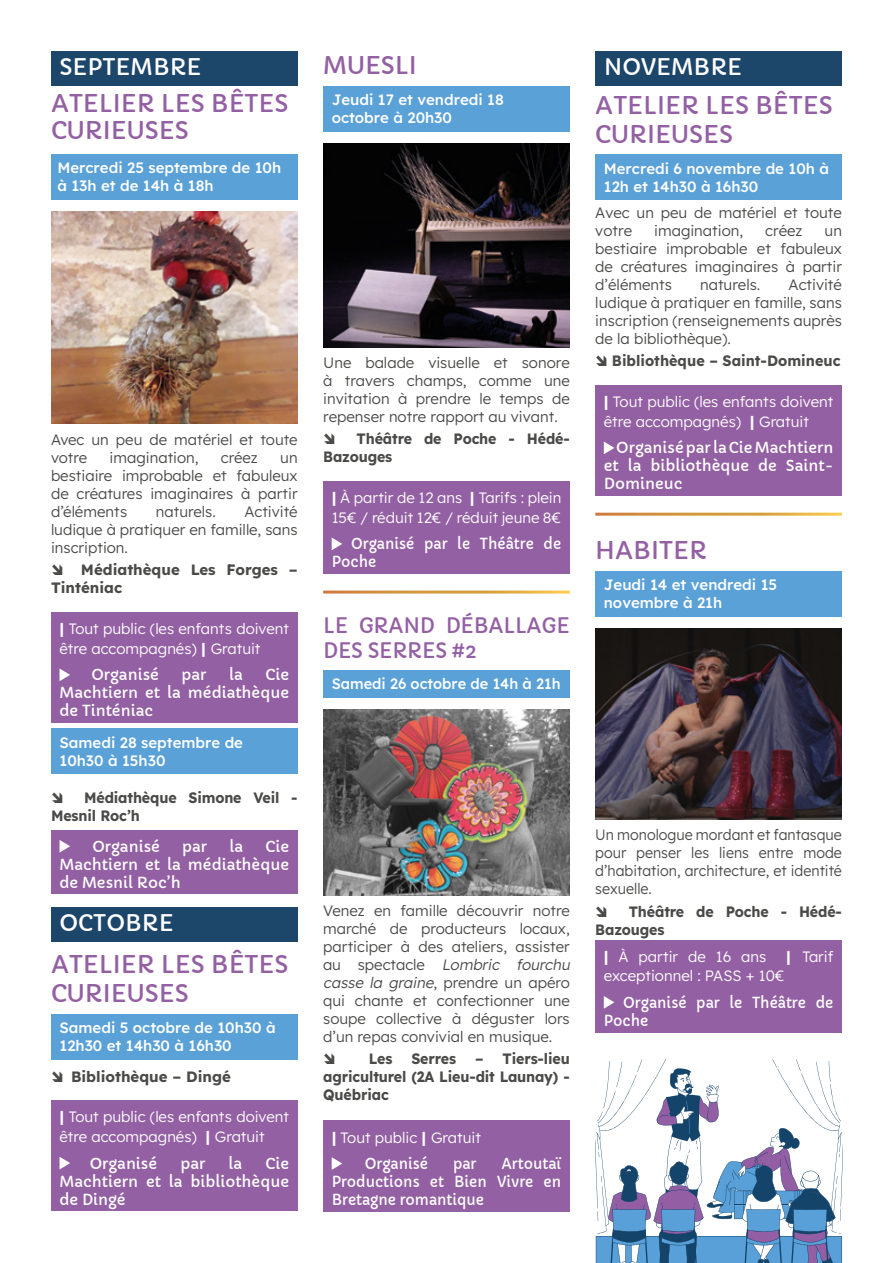
<style>
.page{position:relative;width:893px;height:1263px;background:#fff}
.page>*{position:absolute;margin:0;border:0;box-sizing:border-box;transform-origin:0 0}
.t1{font:24px/28.8px "Capriola";color:#9460a4}
.t2{font:22.5px "Capriola";color:#fff}
.t3{font:21px/25.2px "Capriola";letter-spacing:-.01em;color:#9460a4;scale:.96 1}
.t4{font:300 15px/18px "Lexend Deca";color:#4a4a49;text-align:justify}
.t5{font:300 15px/19.8px "Lexend Deca";color:#fff}
.t6{font:500 15px/18px "Lexend Deca";color:#fff}
.t7{font:15px/18px "Capriola";color:#fff;text-align:justify}
.t8{font:700 15px/18px "Lexend Deca";letter-spacing:-.01em;color:#4a4a49;scale:.95 1}
.t9{font:15px/18px "Capriola";color:#fff;scale:.94 1}
.t10{font:300 15px/18px "Lexend Deca";color:#4a4a49;text-align:justify;scale:.95 1}
.t11{font:700 15px/18px "Lexend Deca";letter-spacing:-.01em;color:#4a4a49}
.t12{font:700 15px "Lexend Deca";letter-spacing:-.01em;color:#4a4a49;scale:.96 1}
.s1{font-weight:700}
.s2{font-style:italic}
</style>
<div class="page">
<div style="left:51px;top:51px;width:247px;height:34px;background:#1d466b"></div>
<div style="left:51px;top:154px;width:247px;height:46px;background:#5aa1d8"></div>
<img style="left:51px;top:212px;width:247px;height:211px">
<div style="left:51px;top:613px;width:247px;height:110px;background:#9460a4"></div>
<svg style="left:60px;top:669px;width:10px;height:12px"></svg>
<div style="left:51px;top:728px;width:247px;height:46px;background:#5aa1d8"></div>
<div style="left:51px;top:831px;width:247px;height:63px;background:#9460a4"></div>
<svg style="left:60px;top:840px;width:10px;height:13px"></svg>
<div style="left:51px;top:907px;width:247px;height:34px;background:#1d466b"></div>
<div style="left:51px;top:1014px;width:247px;height:45px;background:#5aa1d8"></div>
<div style="left:51px;top:1101px;width:247px;height:110px;background:#9460a4"></div>
<svg style="left:60px;top:1157px;width:10px;height:12px"></svg>
<div style="left:595px;top:51px;width:247px;height:34px;background:#1d466b"></div>
<div style="left:595px;top:154px;width:247px;height:46px;background:#5aa1d8"></div>
<div style="left:595px;top:386px;width:247px;height:110px;background:#9460a4"></div>
<svg style="left:604px;top:441px;width:10px;height:13px"></svg>
<div style="left:595px;top:571px;width:247px;height:45px;background:#5aa1d8"></div>
<img style="left:595px;top:628px;width:247px;height:192px">
<div style="left:595px;top:940px;width:247px;height:92px;background:#9460a4"></div>
<svg style="left:604px;top:996px;width:10px;height:13px"></svg>
<div style="left:323px;top:86px;width:247px;height:46px;background:#5aa1d8"></div>
<img style="left:323px;top:144px;width:247px;height:204px">
<div style="left:323px;top:482px;width:247px;height:92px;background:#9460a4"></div>
<svg style="left:332px;top:538px;width:10px;height:12px"></svg>
<div style="left:323px;top:670px;width:247px;height:27px;background:#5aa1d8"></div>
<img style="left:323px;top:709px;width:247px;height:186px">
<div style="left:323px;top:1120px;width:247px;height:91px;background:#9460a4"></div>
<svg style="left:332px;top:1157px;width:10px;height:13px"></svg>
<hr style="left:595px;top:1140px;width:3px;height:68px;background:#15446a">
<svg style="left:596px;top:1059px;width:246px;height:204px"></svg>
<h2 class="t2" style="left:60px;top:53px;width:144px">SEPTEMBRE</h2>
<h1 class="t1" style="left:51px;top:90px;width:239px;line-height:27px">ATELIER LES BÊTES<br>CURIEUSES</h1>
<p class="t6" style="left:57px;top:158px;width:225px">Mercredi 25 septembre de 10h à 13h et de 14h à 18h</p>
<p class="t4" style="left:51px;top:430px;width:248px">Avec un peu de matériel et toute votre</p>
<p class="t4" style="left:110px;top:448px;width:91px">imagination,</p>
<p class="t4" style="left:221px;top:448px;width:38px">créez</p>
<p class="t4" style="left:51px;top:448px;width:248px;text-indent:229px">un bestiaire improbable et fabuleux de créatures imaginaires à partir d’éléments</p>
<p class="t4" style="left:51px;top:502px;width:248px;text-indent:194px">Activité ludique à pratiquer en famille, sans inscription.</p>
<p class="t11" style="left:51px;top:560px;width:248px;text-indent:30px">Médiathèque Les Forges –<br>Tinténiac</p>
<p class="t5" style="left:60px;top:618px;width:231px"><span class="s1">|</span> Tout public (les enfants doivent être accompagnés) <span class="s1">|</span> Gratuit</p>
<p class="t7" style="left:91px;top:666px;width:69px">Organisé</p>
<p class="t7" style="left:182px;top:666px;width:27px">par</p>
<p class="t7" style="left:229px;top:666px;width:15px">la</p>
<p class="t4" style="left:156px;top:502px;width:61px">naturels.</p>
<p class="t7" style="left:60px;top:666px;width:231px;text-indent:206px">Cie Machtiern et la médiathèque de Tinténiac</p>
<p class="t6" style="left:60px;top:732px;width:185px">Samedi 28 septembre de<br>10h30 à 15h30</p>
<p class="t8" style="left:51px;top:788px;width:261px;text-indent:33px">Médiathèque Simone Veil -<br>Mesnil Roc’h</p>
<p class="t7" style="left:92px;top:837px;width:69px">Organisé</p>
<p class="t7" style="left:182px;top:837px;width:26px">par</p>
<p class="t7" style="left:229px;top:837px;width:15px">la</p>
<p class="t7" style="left:60px;top:837px;width:231px;text-indent:206px">Cie Machtiern et la médiathèque de Mesnil Roc’h</p>
<h2 class="t2" style="left:60px;top:909px;width:116px">OCTOBRE</h2>
<h1 class="t1" style="left:51px;top:950px;width:239px">ATELIER LES BÊTES<br>CURIEUSES</h1>
<p class="t6" style="left:60px;top:1017px;width:218px">Samedi 5 octobre de 10h30 à<br>12h30 et 14h30 à 16h30</p>
<p class="t11" style="left:71px;top:1066px;width:161px">Bibliothèque – Dingé</p>
<p class="t5" style="left:60px;top:1106px;width:231px"><span class="s1">|</span> Tout public (les enfants doivent être accompagnés) <span class="s1">|</span> Gratuit</p>
<p class="t7" style="left:90px;top:1154px;width:69px">Organisé</p>
<p class="t7" style="left:180px;top:1154px;width:26px">par</p>
<p class="t7" style="left:229px;top:1154px;width:15px">la</p>
<p class="t7" style="left:60px;top:1154px;width:231px;text-indent:206px">Cie Machtiern et la bibliothèque de Dingé</p>
<h1 class="t1" style="left:323px;top:52px;width:95px">MUESLI</h1>
<p class="t6" style="left:332px;top:90px;width:174px">Jeudi 17 et vendredi 18 octobre à 20h30</p>
<p class="t4" style="left:323px;top:353px;width:248px">Une balade visuelle et sonore à travers champs, comme une invitation à prendre le temps de repenser notre rapport au vivant.</p>
<p class="t8" style="left:323px;top:429px;width:261px;text-indent:33px">Théâtre de Poche - Hédé-<br>Bazouges</p>
<p class="t5" style="left:332px;top:487px;width:231px"><span class="s1">|</span> À partir de 12 ans <span class="s1">|</span> Tarifs : plein<br>15€ / réduit 12€ / réduit jeune 8€</p>
<p class="t9" style="left:332px;top:535px;width:246px;text-indent:19px">Organisé par le Théâtre de<br>Poche</p>
<h3 class="t3" style="left:323px;top:613px;width:258px">LE GRAND DÉBALLAGE<br>DES SERRES #2</h3>
<p class="t6" style="left:332px;top:674px;width:231px">Samedi 26 octobre de 14h à 21h</p>
<h2 class="t2" style="left:604px;top:53px;width:140px">NOVEMBRE</h2>
<h1 class="t1" style="left:595px;top:91px;width:239px">ATELIER LES BÊTES<br>CURIEUSES</h1>
<p class="t6" style="left:604px;top:158px;width:227px">Mercredi 6 novembre de 10h à<br>12h et 14h30 à 16h30</p>
<p class="t4" style="left:595px;top:203px;width:248px">Avec un peu de matériel et toute votre</p>
<p class="t4" style="left:654px;top:221px;width:91px">imagination,</p>
<p class="t4" style="left:765px;top:221px;width:39px">créez</p>
<p class="t4" style="left:595px;top:221px;width:248px;text-indent:229px">un bestiaire improbable et fabuleux de créatures imaginaires à partir d’éléments</p>
<p class="t4" style="left:595px;top:275px;width:248px;text-indent:193px">Activité ludique à pratiquer en famille, sans inscription (renseignements auprès de la bibliothèque).</p>
<p class="t12" style="left:612px;top:349px;width:240px">Bibliothèque – Saint-Domineuc</p>
<p class="t5" style="left:604px;top:391px;width:231px"><span class="s1">|</span> Tout public (les enfants doivent être accompagnés) <span class="s1">|</span> Gratuit</p>
<p class="t7" style="left:604px;top:439px;width:231px;text-indent:12px">Organisé par la Cie Machtiern et la bibliothèque de Saint-Domineuc</p>
<p class="t4" style="left:700px;top:275px;width:62px">naturels.</p>
<h1 class="t1" style="left:595px;top:536px;width:113px">HABITER</h1>
<p class="t6" style="left:604px;top:574px;width:175px">Jeudi 14 et vendredi 15 novembre à 21h</p>
<p class="t4" style="left:323px;top:901px;width:252px;text-align:left">Venez en famille découvrir notre marché de producteurs locaux, participer à des ateliers, assister a u s pecta c l e <span class="s2">Lombric fourchu casse la graine</span>, prendre un apéro qui chante et confectionner une soupe collective à déguster lors d’un repas convivial en musique.</p>
<p class="t8" style="left:369px;top:1049px;width:26px">Les</p>
<p class="t8" style="left:411px;top:1049px;width:49px">Serres</p>
<p class="t8" style="left:323px;top:1049px;width:261px;text-align:justify;text-indent:152px">– Tiers-lieu agriculturel (2A Lieu-dit Launay) - Québriac</p>
<p class="t5" style="left:332px;top:1126px;width:151px"><span class="s1">|</span> Tout public <span class="s1">|</span> Gratuit</p>
<p class="t9" style="left:365px;top:1155px;width:69px">Organisé</p>
<p class="t9" style="left:453px;top:1155px;width:26px">par</p>
<p class="t9" style="left:332px;top:1155px;width:246px;text-align:justify;text-indent:170px">Artoutaï Productions et Bien Vivre en Bretagne romantique</p>
<p class="t10" style="left:595px;top:825px;width:261px">Un monologue mordant et fantasque pour penser les liens entre mode d’habitation, architecture, et identité sexuelle.</p>
<p class="t8" style="left:595px;top:901px;width:261px;line-height:18.9px;text-indent:33px">Théâtre de Poche - Hédé-<br>Bazouges</p>
<p class="t5" style="left:604px;top:945px;width:164px"><span class="s1">|</span> À partir de 16 ans</p>
<p class="t5" style="left:786px;top:945px;width:49px"><span class="s1">|</span> Tarif</p>
<p class="t5" style="left:604px;top:965px;width:182px">exceptionnel : PASS + 10€</p>
<p class="t9" style="left:604px;top:994px;width:246px;text-indent:19px">Organisé par le Théâtre de<br>Poche</p>
</div>
